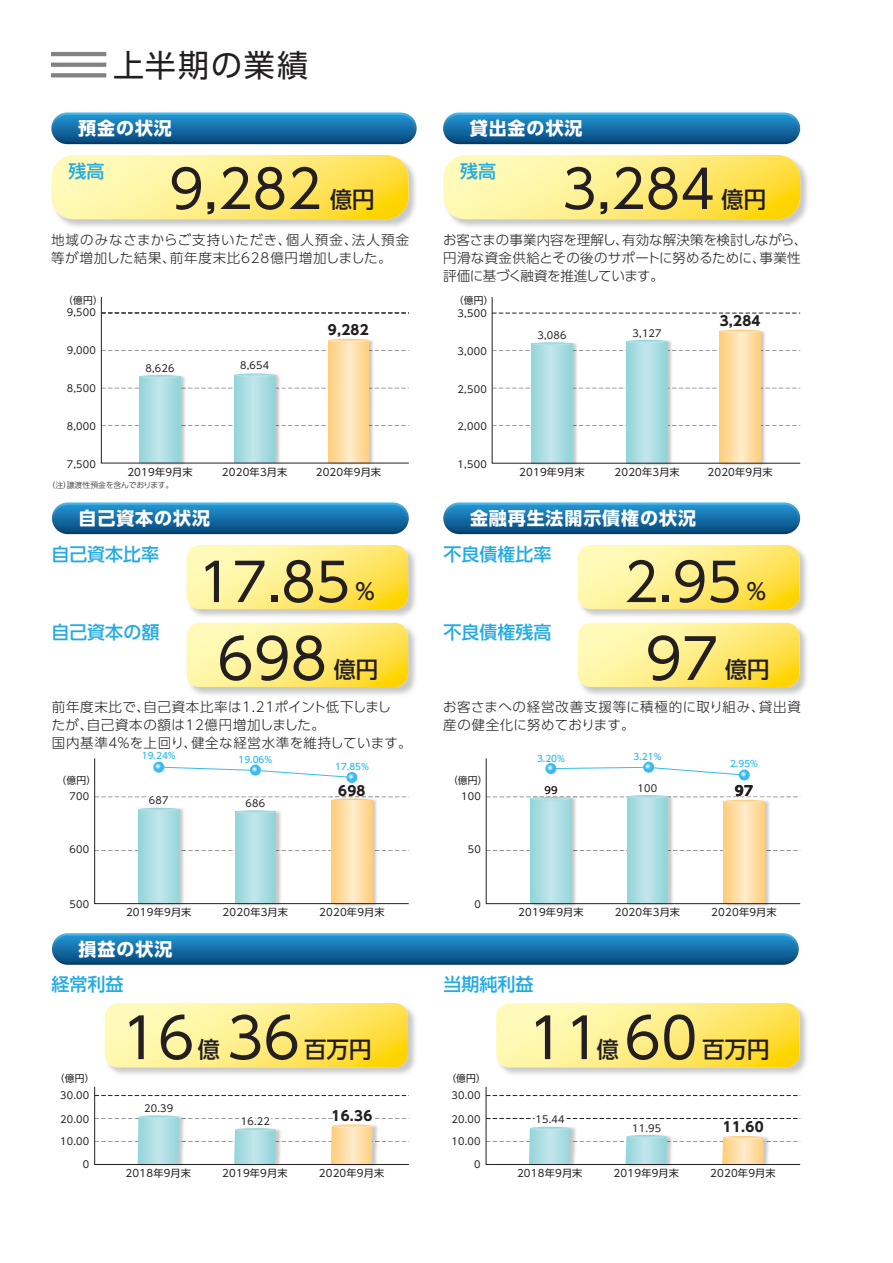
<style>
.page{position:relative;width:893px;height:1263px;background:#fff}
.page>*{position:absolute;margin:0;border:0;box-sizing:border-box;transform-origin:0 0}
.t1{font:55.5px "UD Shin Go Pr 6 N";color:#231f20}
.t2{font:52.5px "UD Shin Go Pr 6 N";color:#231f20}
.t3{font:31.05px "UD Shin Go Pr 6 N";letter-spacing:.055em;color:#231f20}
.t4{font:500 22.5px "UD Shin Go Pr 6 N";color:#231f20}
.t5{font:500 18px "UD Shin Go Pr 6 N";color:#24aae1}
.t6{font:700 18px "UD Shin Go Pr 6 N";letter-spacing:.05em;color:#fff}
.t7{font:300 13.5px/18px "UD Shin Go Pro";letter-spacing:.03em;color:#231f20}
.t8{font:300 13.5px/18px "UD Shin Go Pro";letter-spacing:-.005em;color:#231f20}
.t9{font:300 13.5px/18px "UD Shin Go Pro";letter-spacing:.06em;color:#231f20}
.t10{font:300 13.5px/18px "UD Shin Go Pro";letter-spacing:.05em;color:#231f20}
.t11{font:700 13.5px "UD Shin Go Pr 6 N";letter-spacing:.02em;color:#231f20}
.t12{font:10.2px "UD Shin Go Pro";letter-spacing:.02em;color:#231f20}
.t13{font:9.75px "UD Shin Go Pro";letter-spacing:.02em;color:#231f20}
.t14{font:500 9px "UD Shin Go Pr 6";color:#34bced}
.t15{font:300 7.8px "UD Shin Go Pr 6 N";letter-spacing:-.025em;color:#231f20}
</style>
<div class="page">
<svg style="left:51px;top:112px;width:366px;height:32px;background:#5396bb"></svg>
<svg style="left:54px;top:115px;width:360px;height:27px;background:#146fa8"></svg>
<svg style="left:443px;top:112px;width:357px;height:32px;background:#1f76ab"></svg>
<svg style="left:52px;top:502px;width:357px;height:32px;background:#5195bb"></svg>
<svg style="left:54px;top:505px;width:352px;height:27px;background:#146fa8"></svg>
<svg style="left:443px;top:502px;width:357px;height:32px;background:#1f75ab"></svg>
<svg style="left:52px;top:933px;width:747px;height:32px;background:#3b7fa8"></svg>
<svg style="left:54px;top:935px;width:742px;height:27px;background:#1571ab"></svg>
<img style="left:577px;top:550px;width:230px;height:145px">
<svg style="left:578px;top:545px;width:221px;height:64px;background:#feec82"></svg>
<svg style="left:578px;top:623px;width:221px;height:64px;background:#feec82"></svg>
<img style="left:51px;top:164px;width:365px;height:63px">
<svg style="left:52px;top:155px;width:356px;height:64px;background:#feec80"></svg>
<img style="left:452px;top:164px;width:356px;height:63px">
<svg style="left:443px;top:155px;width:357px;height:64px;background:#feec81"></svg>
<img style="left:191px;top:550px;width:225px;height:145px">
<svg style="left:186px;top:545px;width:222px;height:64px;background:#feec83"></svg>
<svg style="left:186px;top:623px;width:222px;height:64px;background:#feec82"></svg>
<img style="left:723px;top:904px;width:49px;height:4px">
<img style="left:530px;top:904px;width:48px;height:2px">
<img style="left:138px;top:904px;width:48px;height:4px">
<img style="left:331px;top:904px;width:48px;height:2px">
<img style="left:331px;top:907px;width:48px;height:1px">
<img style="left:104px;top:1008px;width:311px;height:66px">
<svg style="left:105px;top:1003px;width:303px;height:64px;background:#feec81"></svg>
<img style="left:501px;top:1008px;width:306px;height:66px">
<svg style="left:496px;top:1003px;width:303px;height:64px;background:#feec81"></svg>
<svg style="left:94px;top:758px;width:315px;height:146px"></svg>
<svg style="left:485px;top:758px;width:316px;height:146px"></svg>
<svg style="left:153px;top:762px;width:205px;height:22px"></svg>
<svg style="left:486px;top:762px;width:315px;height:41px"></svg>
<svg style="left:94px;top:1086px;width:315px;height:79px"></svg>
<svg style="left:485px;top:1086px;width:316px;height:79px"></svg>
<svg style="left:491px;top:297px;width:310px;height:167px"></svg>
<svg style="left:100px;top:297px;width:309px;height:167px"></svg>
<svg style="left:51px;top:73px;width:55px;height:4px"></svg>
<svg style="left:51px;top:63px;width:55px;height:4px"></svg>
<hr style="left:51px;top:52px;width:55px;height:4px;background:#808285">
<h3 class="t3" style="left:113px;top:40px;width:197px">上半期の業績</h3>
<h3 class="t6" style="left:78px;top:114px;width:95px">預金の状況</h3>
<h3 class="t6" style="left:470px;top:114px;width:114px">貸出金の状況</h3>
<h3 class="t5" style="left:68px;top:156px;width:37px">残高</h3>
<h2 class="t2" style="left:562px;top:147px;width:154px">3,284</h2>
<h3 class="t5" style="left:460px;top:156px;width:37px">残高</h3>
<h2 class="t2" style="left:169px;top:147px;width:154px">9,282</h2>
<h3 class="t4" style="left:330px;top:181px;width:46px">億円</h3>
<h3 class="t4" style="left:721px;top:181px;width:46px">億円</h3>
<h3 class="t9" style="left:51px;top:230px;width:360px">地域のみなさまからご支持いただき、個人預金、法人預金等が増加した結果、前年度末比628億円増加しました。</h3>
<h3 class="t8" style="left:443px;top:230px;width:366px">お客さまの事業内容を理解し、有効な解決策を検討しながら、円滑な資金供給とその後のサポートに努めるために、事業性評価に基づく融資を推進しています。</h3>
<p class="t13" style="left:63px;top:292px;width:41px">（億円）</p>
<p class="t13" style="left:454px;top:292px;width:41px">（億円）</p>
<p class="t13" style="left:67px;top:304px;width:31px">9,500</p>
<h3 class="t11" style="left:328px;top:318px;width:42px">9,282</h3>
<p class="t13" style="left:458px;top:306px;width:31px">3,500</p>
<p class="t13" style="left:537px;top:327px;width:31px">3,086</p>
<p class="t13" style="left:633px;top:325px;width:31px">3,127</p>
<h3 class="t11" style="left:720px;top:310px;width:42px">3,284</h3>
<p class="t13" style="left:67px;top:342px;width:31px">9,000</p>
<p class="t13" style="left:67px;top:380px;width:31px">8,500</p>
<p class="t13" style="left:67px;top:418px;width:31px">8,000</p>
<p class="t13" style="left:145px;top:360px;width:31px">8,626</p>
<p class="t13" style="left:240px;top:357px;width:31px">8,654</p>
<p class="t13" style="left:458px;top:343px;width:31px">3,000</p>
<p class="t13" style="left:458px;top:381px;width:31px">2,500</p>
<p class="t13" style="left:458px;top:418px;width:31px">2,000</p>
<p class="t13" style="left:67px;top:456px;width:31px">7,500</p>
<p class="t12" style="left:127px;top:464px;width:67px">2019年9月末</p>
<p class="t12" style="left:222px;top:464px;width:67px">2020年3月末</p>
<p class="t12" style="left:316px;top:464px;width:67px">2020年9月末</p>
<p class="t13" style="left:458px;top:456px;width:31px">1,500</p>
<p class="t12" style="left:519px;top:464px;width:67px">2019年9月末</p>
<p class="t12" style="left:614px;top:464px;width:67px">2020年3月末</p>
<p class="t12" style="left:707px;top:464px;width:67px">2020年9月末</p>
<p class="t15" style="left:48px;top:478px;width:132px">（注）譲渡性預金を含んでおります。　</p>
<h3 class="t6" style="left:79px;top:504px;width:133px">自己資本の状況</h3>
<h3 class="t6" style="left:470px;top:504px;width:228px">金融再生法開示債権の状況</h3>
<h3 class="t5" style="left:51px;top:539px;width:109px">自己資本比率</h3>
<h2 class="t2" style="left:198px;top:540px;width:154px">17.85</h2>
<h3 class="t4" style="left:354px;top:573px;width:24px">％</h3>
<h3 class="t5" style="left:443px;top:539px;width:109px">不良債権比率</h3>
<h2 class="t2" style="left:624px;top:540px;width:120px">2.95</h2>
<h3 class="t4" style="left:745px;top:573px;width:24px">％</h3>
<h3 class="t5" style="left:51px;top:617px;width:109px">自己資本の額</h3>
<h1 class="t1" style="left:217px;top:614px;width:111px">698</h1>
<h3 class="t4" style="left:333px;top:651px;width:46px">億円</h3>
<h3 class="t7" style="left:52px;top:697px;width:362px">前年度末比で、自己資本比率は1.21ポイント低下しまし<br>たが、自己資本の額は12億円増加しました。<br>国内基準４％を上回り、健全な経営水準を維持しています。</h3>
<h3 class="t5" style="left:443px;top:617px;width:109px">不良債権残高</h3>
<h1 class="t1" style="left:645px;top:614px;width:75px">97</h1>
<h3 class="t4" style="left:725px;top:651px;width:46px">億円</h3>
<h3 class="t10" style="left:443px;top:697px;width:359px">お客さまへの経営改善支援等に積極的に取り組み、貸出資産の健全化に努めております。</h3>
<p class="t14" style="left:142px;top:748px;width:35px">19.24%</p>
<p class="t14" style="left:238px;top:752px;width:35px">19.06%</p>
<p class="t14" style="left:335px;top:759px;width:35px">17.85%</p>
<p class="t14" style="left:537px;top:751px;width:30px">3.20%</p>
<p class="t14" style="left:633px;top:749px;width:30px">3.21%</p>
<p class="t14" style="left:730px;top:756px;width:30px">2.95%</p>
<p class="t13" style="left:57px;top:773px;width:41px">（億円）</p>
<p class="t13" style="left:70px;top:788px;width:21px">700</p>
<p class="t13" style="left:149px;top:793px;width:21px">687</p>
<p class="t13" style="left:245px;top:795px;width:21px">686</p>
<h3 class="t11" style="left:338px;top:780px;width:29px">698</h3>
<p class="t13" style="left:448px;top:773px;width:41px">（億円）</p>
<p class="t13" style="left:461px;top:788px;width:21px">100</p>
<p class="t13" style="left:544px;top:783px;width:15px">99</p>
<p class="t13" style="left:638px;top:780px;width:21px">100</p>
<h3 class="t11" style="left:735px;top:779px;width:20px">97</h3>
<p class="t13" style="left:70px;top:842px;width:21px">600</p>
<p class="t13" style="left:468px;top:842px;width:15px">50</p>
<p class="t13" style="left:70px;top:896px;width:21px">500</p>
<p class="t12" style="left:126px;top:904px;width:67px">2019年9月末</p>
<p class="t12" style="left:223px;top:904px;width:67px">2020年3月末</p>
<p class="t12" style="left:319px;top:904px;width:67px">2020年9月末</p>
<p class="t13" style="left:474px;top:896px;width:8px">0</p>
<p class="t12" style="left:518px;top:904px;width:67px">2019年9月末</p>
<p class="t12" style="left:615px;top:904px;width:67px">2020年3月末</p>
<p class="t12" style="left:711px;top:904px;width:67px">2020年9月末</p>
<h3 class="t6" style="left:79px;top:934px;width:95px">損益の状況</h3>
<h3 class="t5" style="left:52px;top:969px;width:73px">経常利益</h3>
<h3 class="t5" style="left:443px;top:969px;width:91px">当期純利益</h3>
<h1 class="t1" style="left:121px;top:993px;width:75px">16</h1>
<h3 class="t4" style="left:197px;top:1031px;width:24px">億</h3>
<h1 class="t1" style="left:227px;top:993px;width:75px">36</h1>
<h3 class="t4" style="left:304px;top:1031px;width:69px">百万円</h3>
<h1 class="t1" style="left:528px;top:993px;width:171px">11 60</h1>
<h3 class="t4" style="left:596px;top:1031px;width:24px">億</h3>
<h3 class="t4" style="left:702px;top:1031px;width:69px">百万円</h3>
<p class="t13" style="left:55px;top:1070px;width:41px">（億円）</p>
<p class="t13" style="left:446px;top:1070px;width:41px">（億円）</p>
<p class="t13" style="left:60px;top:1088px;width:31px">30.00</p>
<p class="t13" style="left:452px;top:1088px;width:31px">30.00</p>
<p class="t13" style="left:60px;top:1111px;width:31px">20.00</p>
<p class="t13" style="left:144px;top:1100px;width:31px">20.39</p>
<p class="t13" style="left:241px;top:1113px;width:31px">16.22</p>
<h3 class="t11" style="left:332px;top:1104px;width:42px">16.36</h3>
<p class="t13" style="left:452px;top:1111px;width:31px">20.00</p>
<p class="t13" style="left:536px;top:1111px;width:31px">15.44</p>
<p class="t13" style="left:632px;top:1120px;width:31px">11.95</p>
<h3 class="t11" style="left:723px;top:1116px;width:42px">11.60</h3>
<p class="t13" style="left:60px;top:1134px;width:31px">10.00</p>
<p class="t13" style="left:452px;top:1134px;width:31px">10.00</p>
<p class="t13" style="left:83px;top:1156px;width:8px">0</p>
<p class="t12" style="left:126px;top:1165px;width:67px">2018年9月末</p>
<p class="t12" style="left:222px;top:1165px;width:67px">2019年9月末</p>
<p class="t12" style="left:319px;top:1165px;width:67px">2020年9月末</p>
<p class="t13" style="left:474px;top:1156px;width:8px">0</p>
<p class="t12" style="left:517px;top:1165px;width:67px">2018年9月末</p>
<p class="t12" style="left:614px;top:1165px;width:67px">2019年9月末</p>
<p class="t12" style="left:710px;top:1165px;width:67px">2020年9月末</p>
</div>
